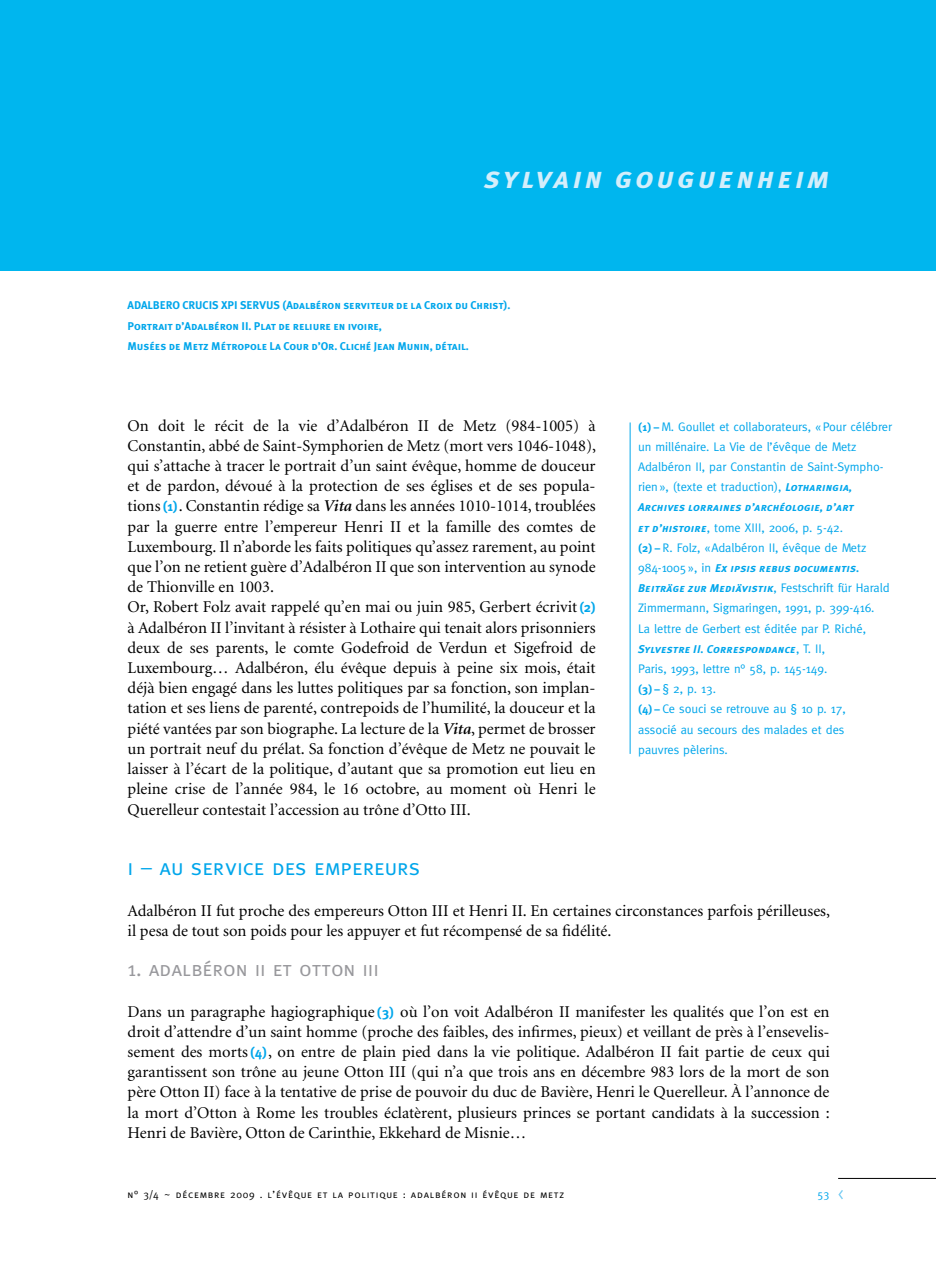
<style>
.page{position:relative;width:936px;height:1276px;background:#fff}
.page>*{position:absolute;margin:0;border:0;box-sizing:border-box;transform-origin:0 0}
.t1{font:italic 30px "Meta Plus Bold Caps";letter-spacing:.1em;color:#d4eefb}
.t2{font:22.5px "Meta Caps";color:#00a6eb}
.t3{font:21px "Meta Caps";color:#98989c}
.t4{font:16.5px/20.2px "Minion";color:#000}
.t5{font:12.45px/20.2px "Meta";letter-spacing:-.005em;color:#00a6eb}
.t6{font:11.25px/20.2px "Meta Plus Bold Caps";letter-spacing:-.005em;color:#00a6eb}
.t7{font:italic 11.25px/20.2px "Meta Plus Bold Caps";letter-spacing:.02em;color:#00a6eb}
.t8{font:11.25px "Meta";color:#00a6eb}
.t9{font:10.5px "Meta Caps";letter-spacing:.07em;color:#000}
.s1{font-family:"Meta";font-weight:700;font-size:13.5px;color:#00a6eb}
.s2{font-weight:600;font-style:italic}
.s3{font-weight:700;font-size:11.25px}
.s4{font-family:"Meta Plus Bold Caps";font-style:italic;font-size:11.25px}
.s5{font-family:"Meta";font-style:normal;font-size:12.45px}
.s6{font-family:"Meta"}
</style>
<div class="page">
<div style="left:0;top:0;width:935px;height:270px;background:#00b6ee"></div>
<hr style="left:838px;top:1178px;width:97px;height:1px;background:#000">
<svg style="left:838px;top:1190px;width:5px;height:9px"></svg>
<hr style="left:629px;top:422px;width:1px;height:332px;background:#00a6eb">
<h1 class="t1" style="left:484px;top:160px;width:347px">sylvain gouguenheim</h1>
<p class="t6" style="left:128px;top:295px;width:384px">ADALBERO CRUCIS XPI SERVUS (Adalbéron serviteur de la Croix du Christ).<br>Portrait d’Adalbéron II. Plat de reliure en ivoire,<br>Musées de Metz Métropole La Cour d’Or. Cliché Jean Munin, détail.</p>
<p class="t4" style="left:128px;top:416px;width:470px">On doit le récit de la vie d’Adalbéron II de Metz (984-1005) à Constantin, abbé de Saint-Symphorien de Metz (mort vers 1046-1048), qui s’attache à tracer le portrait d’un saint évêque, homme de douceur et de pardon, dévoué à la protection de ses églises et de ses popula&shy;tions <span class="s1">(1)</span>. Constantin rédige sa <span class="s2">Vita</span> dans les années 1010-1014, troublées par la guerre entre l’empereur Henri II et la famille des comtes de Luxembourg. Il n’aborde les faits politiques qu’assez rarement, au point que l’on ne retient guère d’Adalbéron II que son intervention au synode de Thionville en 1003.<br>Or, Robert Folz avait rappelé qu’en mai ou juin 985, Gerbert écrivit <span class="s1">(2) </span>à Adalbéron II l’invitant à résister à Lothaire qui tenait alors prisonniers deux de ses parents, le comte Godefroid de Verdun et Sigefroid de Luxembourg… Adalbéron, élu évêque depuis à peine six mois, était déjà bien engagé dans les luttes politiques par sa fonction, son implan&shy;tation et ses liens de parenté, contrepoids de l’humilité, la douceur et la piété vantées par son biographe. La lecture de la <span class="s2">Vita</span>, permet de brosser un portrait neuf du prélat. Sa fonction d’évêque de Metz ne pouvait le laisser à l’écart de la politique, d’autant que sa promotion eut lieu en pleine crise de l’année 984, le 16 octobre, au moment où Henri le Querelleur contestait l’accession au trône d’Otto III.</p>
<p class="t5" style="left:638px;top:416px;width:255px"><span class="s3">(1) –</span> M. Goullet et collaborateurs, «Pour célébrer un millénaire. La Vie de l’évêque de Metz Adalbéron II, par Constantin de Saint-Sympho&shy;rien», (texte et traduction), <span class="s4">Lotharingia,</span></p>
<p class="t7" style="left:638px;top:497px;width:217px">Archives lorraines d’archéologie, d’art</p>
<p class="t5" style="left:638px;top:517px;width:230px"><span class="s4">et d’histoire</span>, tome XIII, 2006, p. 5-42.<br><span class="s3">(2) –</span> R. Folz, «Adalbéron II, évêque de Metz</p>
<p class="t7" style="left:638px;top:558px;width:253px"><span class="s5">984-1005», in</span> Ex ipsis rebus documentis.<br>Beiträge zur Mediävistik<span class="s5">, Festschrift für Harald</span></p>
<p class="t5" style="left:638px;top:598px;width:238px">Zimmermann, Sigmaringen, 1991, p. 399-416.<br>La lettre de Gerbert est éditée par P. Riché,</p>
<p class="t7" style="left:638px;top:639px;width:188px">Sylvestre II. Correspondance<span class="s5">, T. II,</span></p>
<p class="t5" style="left:638px;top:658px;width:209px">Paris, 1993, lettre n° 58, p. 145-149.<br><span class="s3">(3) –</span> § 2, p. 13.<br><span class="s3">(4) –</span> Ce souci se retrouve au § 10 p. 17, associé au secours des malades et des pauvres pèlerins.</p>
<h2 class="t2" style="left:128px;top:854px;width:294px">i – au service des empereurs</h2>
<p class="t4" style="left:128px;top:900px;width:704px">Adalbéron II fut proche des empereurs Otton III et Henri II. En certaines circonstances parfois périlleuses, il pesa de tout son poids pour les appuyer et fut récompensé de sa fidélité.</p>
<p class="t3" style="left:128px;top:956px;width:253px"><span class="s6">1</span>. adalbéron ii et otton iii</p>
<p class="t4" style="left:128px;top:1001px;width:703px;text-align:justify">Dans un paragraphe hagiographique <span class="s1">(3)</span> où l’on voit Adalbéron II manifester les qualités que l’on est en droit d’attendre d’un saint homme (proche des faibles, des infirmes, pieux) et veillant de près à l’ensevelis&shy;sement des morts <span class="s1">(4)</span>, on entre de plain pied dans la vie politique. Adalbéron II fait partie de ceux qui garantissent son trône au jeune Otton III (qui n’a que trois ans en décembre 983 lors de la mort de son père Otton II) face à la tentative de prise de pouvoir du duc de Bavière, Henri le Querelleur. À l’annonce de la mort d’Otton à Rome les troubles éclatèrent, plusieurs princes se portant candidats à la succession :<br>Henri de Bavière, Otton de Carinthie, Ekkehard de Misnie…</p>
<p class="t9" style="left:128px;top:1188px;width:438px">n° <span class="s6">3/4</span> ~ décembre <span class="s6">2009</span> . l’évêque et la politique : adalbéron ii évêque de metz</p>
<p class="t8" style="left:817px;top:1188px;width:14px">53</p>
</div>
